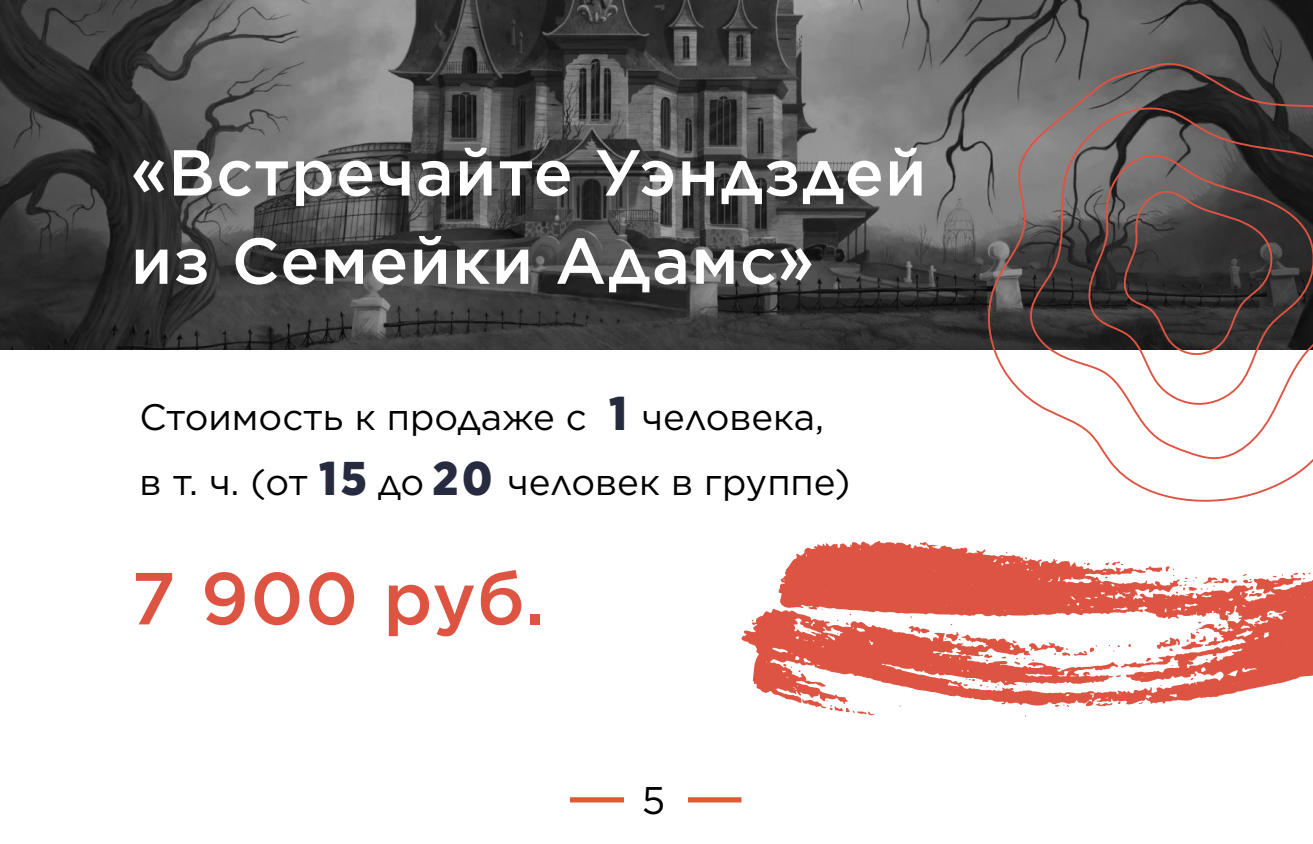
<style>
.page{position:relative;width:1313px;height:844px;background:#fff}
.page>*{position:absolute;margin:0;border:0;box-sizing:border-box;transform-origin:0 0}
.t1{font:500 73.5px "Gotham";letter-spacing:.015em;color:#de5442}
.t2{font:500 64.75px/88.2px "Gotham";letter-spacing:.02em;color:#fff}
.t3{font:38.5px "Gotham";color:#000}
.t4{font:36.75px/64.8px "Gotham";color:#000}
.s1{font-family:"Gotham X Narrow";font-size:73.5px}
.s2{font-family:"Gotham Narrow";font-weight:900;font-size:47.25px;color:#262b40}
</style>
<div class="page">
<img style="left:0;top:0;width:1312px;height:349px">
<div style="left:570px;top:797px;width:171px;height:5px;background:#e05933"></div>
<div style="left:624px;top:762px;width:63px;height:80px;background:#fff"></div>
<svg style="left:741px;top:541px;width:571px;height:166px;fill:#de5442"></svg>
<svg style="left:1104px;top:560px;width:19px;height:6px"></svg>
<svg style="left:1138px;top:701px;width:5px;height:4px"></svg>
<svg style="left:1292px;top:571px;width:18px;height:8px"></svg>
<svg style="left:844px;top:613px;width:7px;height:13px"></svg>
<svg style="left:802px;top:699px;width:72px;height:17px"></svg>
<svg style="left:1054px;top:704px;width:15px;height:3px"></svg>
<svg style="left:783px;top:662px;width:9px;height:6px"></svg>
<svg style="left:1083px;top:562px;width:7px;height:3px"></svg>
<svg style="left:1272px;top:574px;width:12px;height:4px"></svg>
<svg style="left:1012px;top:640px;width:85px;height:25px"></svg>
<svg style="left:1113px;top:657px;width:42px;height:22px"></svg>
<svg style="left:1190px;top:677px;width:4px;height:3px"></svg>
<svg style="left:995px;top:683px;width:5px;height:5px"></svg>
<svg style="left:963px;top:677px;width:25px;height:10px"></svg>
<svg style="left:1023px;top:555px;width:4px;height:4px"></svg>
<svg style="left:944px;top:631px;width:16px;height:11px"></svg>
<svg style="left:1108px;top:643px;width:24px;height:8px"></svg>
<svg style="left:1156px;top:621px;width:65px;height:30px"></svg>
<svg style="left:1145px;top:565px;width:117px;height:32px"></svg>
<svg style="left:1253px;top:619px;width:7px;height:5px"></svg>
<svg style="left:1268px;top:613px;width:4px;height:3px"></svg>
<svg style="left:972px;top:60px;width:340px;height:442px"></svg>
<h2 class="t2" style="left:131px;top:128px;width:797px"><span class="s1">«</span>Встречайте Уэндздей из Семейки Адамс<span class="s1">»</span></h2>
<p class="t4" style="left:140px;top:383px;width:712px">Стоимость к продаже с <span class="s2">1</span> человека, в т. ч. (от <span class="s2">15</span> до <span class="s2">20</span> человек в группе)</p>
<h1 class="t1" style="left:131px;top:550px;width:415px">7 900 руб.</h1>
<p class="t3" style="left:641px;top:775px;width:25px">5</p>
</div>
